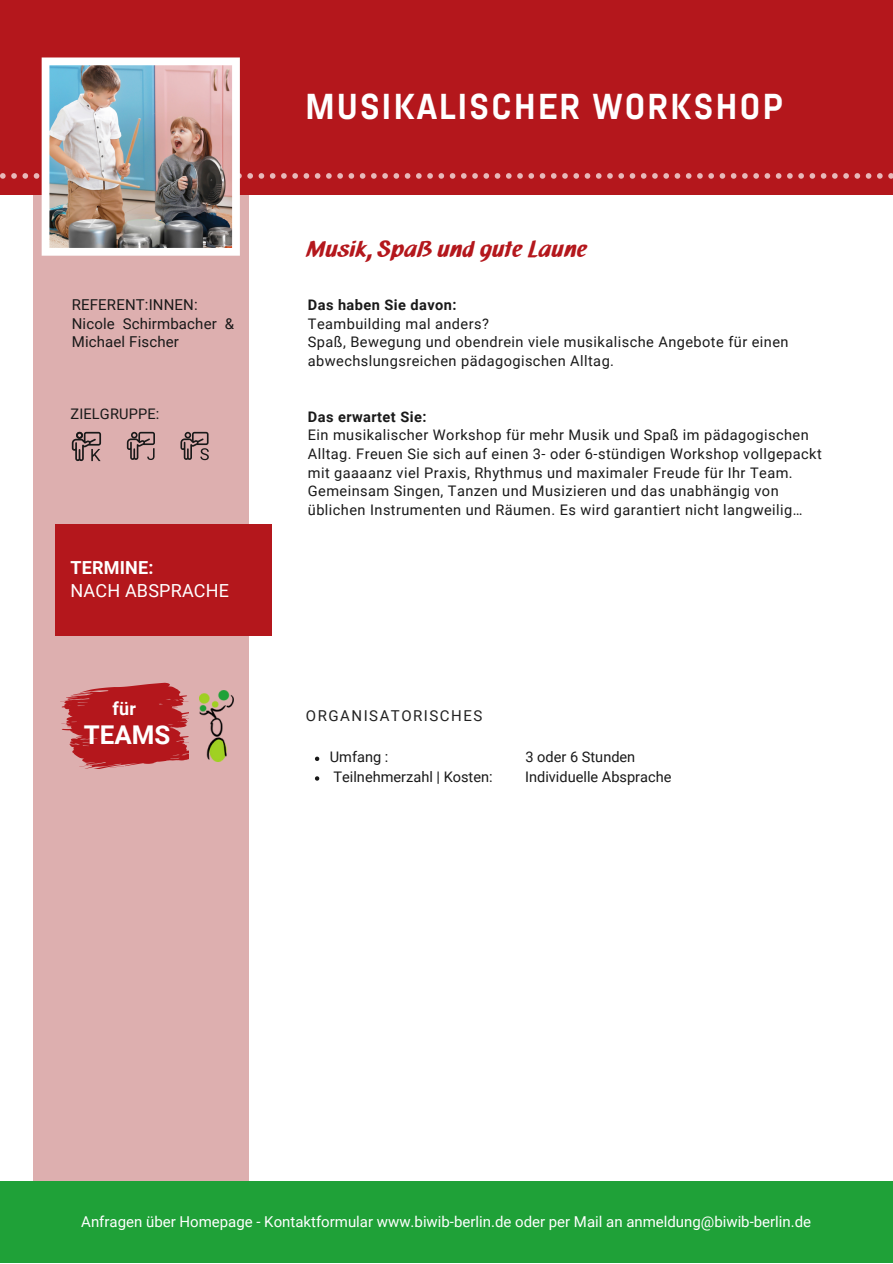
<style>
.page{position:relative;width:893px;height:1264px;background:#fff}
.page>*{position:absolute;margin:0;border:0;box-sizing:border-box;transform-origin:0 0}
.t1{font:700 36px "Abel Pro";letter-spacing:.05em;color:#fff}
.t2{font:700 25.8px "Roboto";color:#fff}
.t3{font:23.25px "Neuland Font 2017";letter-spacing:.01em;color:#b4171c}
.t4{font:18px "Roboto";letter-spacing:.01em;color:#fff}
.t5{font:700 18px "Roboto";letter-spacing:.01em;color:#fff}
.t6{font:15px "Roboto";color:#fff}
.t7{font:15px/18.6px "Roboto";letter-spacing:.01em;color:#191919}
.t8{font:15px "Roboto";letter-spacing:.1em;color:#222}
.t9{font:14.55px/18.6px "Roboto";letter-spacing:.03em;color:#191919}
.t10{font:14.55px "Roboto";color:#191919}
.t11{font:700 14.55px "Roboto";letter-spacing:.03em;color:#191919}
.t12{font:14.55px "Roboto";letter-spacing:.01em;color:#191919}
</style>
<div class="page">
<div style="left:33px;top:124px;width:216px;height:1056px;background:#ddafaf"></div>
<div style="left:0;top:0;width:892px;height:194px;background:#b4171c"></div>
<div style="left:55px;top:524px;width:216px;height:111px;background:#b4171c"></div>
<svg style="left:0;top:57px;width:892px;height:199px"></svg>
<svg style="left:315px;top:756px;width:4px;height:5px"></svg>
<svg style="left:315px;top:776px;width:4px;height:4px"></svg>
<svg style="left:180px;top:432px;width:29px;height:28px"></svg>
<svg style="left:127px;top:432px;width:28px;height:28px"></svg>
<svg style="left:72px;top:432px;width:29px;height:29px"></svg>
<svg style="left:60px;top:682px;width:128px;height:86px"></svg>
<img style="left:200px;top:690px;width:33px;height:71px">
<div style="left:0;top:1181px;width:892px;height:81px;background:#1fa138"></div>
<p class="t1" style="left:305px;top:91px;width:479px">MUSIKALISCHER WORKSHOP</p>
<p class="t7" style="left:72px;top:296px;width:127px">REFERENT:INNEN:</p>
<p class="t7" style="left:72px;top:314px;width:164px">Nicole Schirmbacher &amp;<br>Michael Fischer</p>
<p class="t12" style="left:71px;top:405px;width:90px">ZIELGRUPPE:</p>
<p class="t5" style="left:71px;top:557px;width:84px">TERMINE:</p>
<p class="t4" style="left:71px;top:580px;width:160px">NACH ABSPRACHE</p>
<p class="t5" style="left:113px;top:698px;width:25px">für</p>
<p class="t2" style="left:84px;top:720px;width:88px">TEAMS</p>
<p class="t3" style="left:306px;top:239px;width:282px">Musik, Spaß und gute Laune</p>
<p class="t11" style="left:308px;top:297px;width:150px">Das haben Sie davon:</p>
<p class="t9" style="left:308px;top:314px;width:183px">Teambuilding mal anders?</p>
<p class="t9" style="left:308px;top:333px;width:482px">Spaß, Bewegung und obendrein viele musikalische Angebote für einen abwechslungsreichen pädagogischen Alltag.</p>
<p class="t11" style="left:308px;top:408px;width:120px">Das erwartet Sie:</p>
<p class="t9" style="left:308px;top:426px;width:515px">Ein musikalischer Workshop für mehr Musik und Spaß im pädagogischen Alltag. Freuen Sie sich auf einen 3- oder 6-stündigen Workshop vollgepackt mit gaaaanz viel Praxis, Rhythmus und maximaler Freude für Ihr Team.<br>Gemeinsam Singen, Tanzen und Musizieren und das unabhängig von üblichen Instrumenten und Räumen. Es wird garantiert nicht langweilig…</p>
<p class="t8" style="left:306px;top:707px;width:178px">ORGANISATORISCHES</p>
<p class="t9" style="left:330px;top:747px;width:60px">Umfang :</p>
<p class="t10" style="left:525px;top:748px;width:111px">3 oder 6 Stunden</p>
<p class="t10" style="left:333px;top:768px;width:161px">Teilnehmerzahl | Kosten:</p>
<p class="t10" style="left:525px;top:768px;width:148px">Individuelle Absprache</p>
<p class="t6" style="left:81px;top:1212px;width:731px">Anfragen über Homepage - Kontaktformular www.biwib-berlin.de oder per Mail an anmeldung@biwib-berlin.de</p>
</div>
